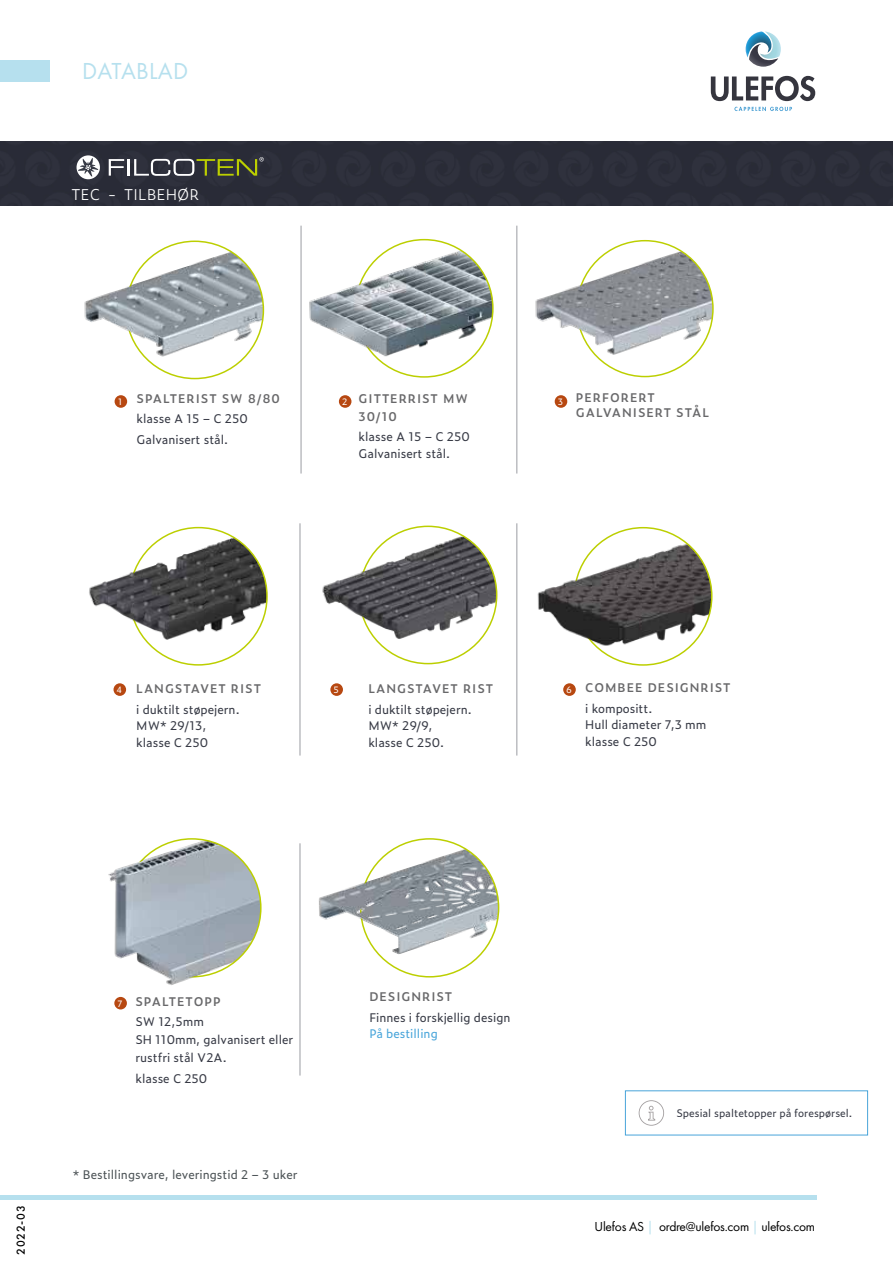
<style>
.page{position:relative;width:893px;height:1263px;background:#fff}
.page>*{position:absolute;margin:0;border:0;box-sizing:border-box;transform-origin:0 0}
.t1{font:24px "Futura PT";letter-spacing:.01em;color:#b6e0ee}
.t2{font:300 15px "Zeitung Pro";color:#fff}
.t3{font:13.5px "Futura PT";letter-spacing:-.02em;color:#000}
.t4{font:12px/16.5px "Zeitung Pro";color:#373a45}
.t5{font:600 12px/18px "Zeitung Pro";letter-spacing:.08em;color:#68686a}
.t6{font:12px "Zeitung Pro";color:#4c5356}
.t7{font:12px "Zeitung Pro";color:#49a5da}
.t8{font:500 12px "Futura PT";letter-spacing:.06em;color:#000}
.t9{font:10.5px "Zeitung Pro";color:#373a45}
.t10{font:8.85px "Zeitung Pro";color:#fff}
.s1{color:#b6e0ee}
</style>
<div class="page">
<div style="left:0;top:141px;width:893px;height:64px;background:#292b37"></div>
<svg style="left:77px;top:155px;width:23px;height:24px"></svg>
<svg style="left:78px;top:158px;width:20px;height:19px"></svg>
<svg style="left:109px;top:157px;width:155px;height:19px;background:#595c50"></svg>
<hr style="left:0;top:1195px;width:816px;height:4px;background:#b6e0ee">
<div style="left:0;top:61px;width:50px;height:21px;background:#b6e0ee"></div>
<svg style="left:734px;top:107px;width:58px;height:4px"></svg>
<svg style="left:746px;top:31px;width:35px;height:36px"></svg>
<svg style="left:711px;top:76px;width:104px;height:25px"></svg>
<img style="left:356px;top:240px;width:137px;height:137px;border-radius:69px">
<img style="left:309px;top:243px;width:117px;height:123px">
<img style="left:123px;top:839px;width:138px;height:138px;border-radius:69px">
<img style="left:108px;top:851px;width:101px;height:134px">
<img style="left:359px;top:526px;width:138px;height:138px;border-radius:69px">
<img style="left:322px;top:528px;width:112px;height:137px">
<img style="left:444px;top:839px;width:55px;height:131px">
<img style="left:319px;top:839px;width:125px;height:131px">
<div style="left:115px;top:395px;width:12px;height:13px;background:#b74811;border-radius:50%"></div>
<img style="left:574px;top:528px;width:138px;height:137px;border-radius:69px">
<img style="left:537px;top:527px;width:101px;height:139px">
<div style="left:563px;top:683px;width:13px;height:13px;background:#b74811;border-radius:50%"></div>
<div style="left:339px;top:395px;width:12px;height:13px;background:#b74811;border-radius:50%"></div>
<div style="left:114px;top:683px;width:12px;height:13px;background:#b74811;border-radius:50%"></div>
<div style="left:555px;top:395px;width:12px;height:13px;background:#b74811;border-radius:50%"></div>
<div style="left:330px;top:683px;width:13px;height:13px;background:#b74811;border-radius:50%"></div>
<div style="left:114px;top:997px;width:13px;height:12px;background:#b74811;border-radius:50%"></div>
<hr style="left:301px;top:226px;width:1px;height:247px;background:#9b9ca2">
<hr style="left:300px;top:843px;width:1px;height:232px;background:#9b9ca2">
<hr style="left:517px;top:226px;width:1px;height:247px;background:#9b9ca2">
<hr style="left:300px;top:523px;width:1px;height:232px;background:#9b9ca2">
<hr style="left:517px;top:523px;width:1px;height:232px;background:#9b9ca2">
<img style="left:213px;top:243px;width:50px;height:128px">
<img style="left:84px;top:241px;width:129px;height:131px">
<img style="left:661px;top:241px;width:52px;height:128px">
<img style="left:535px;top:241px;width:126px;height:129px">
<img style="left:130px;top:528px;width:137px;height:137px;border-radius:69px">
<img style="left:89px;top:528px;width:115px;height:137px">
<div style="left:625px;top:1090px;width:243px;height:45px;border:1px solid #49a5da"></div>
<svg style="left:639px;top:1100px;width:25px;height:26px"></svg>
<h1 class="t1" style="left:82px;top:57px;width:108px">DATABLAD</h1>
<p class="t2" style="left:72px;top:183px;width:129px">TEC - TILBEHØR</p>
<p class="t10" style="left:118px;top:395px;width:6px">1</p>
<p class="t5" style="left:137px;top:389px;width:145px">SPALTERIST SW 8/80</p>
<p class="t4" style="left:137px;top:408px;width:113px;line-height:20.7px">klasse A 15 – C 250<br>Galvanisert stål.</p>
<p class="t10" style="left:342px;top:395px;width:7px">2</p>
<p class="t5" style="left:359px;top:389px;width:111px">GITTERRIST MW<br>30/10</p>
<p class="t4" style="left:359px;top:428px;width:113px">klasse A 15 – C 250<br>Galvanisert stål.</p>
<p class="t10" style="left:558px;top:395px;width:7px">3</p>
<p class="t5" style="left:576px;top:390px;width:135px;line-height:15px">PERFORERT<br>GALVANISERT STÅL</p>
<p class="t10" style="left:116px;top:683px;width:7px">4</p>
<p class="t5" style="left:136px;top:679px;width:126px">LANGSTAVET RIST</p>
<p class="t4" style="left:136px;top:701px;width:105px">i duktilt støpejern.<br>MW* 29/13, klasse C 250</p>
<p class="t10" style="left:333px;top:683px;width:7px">5</p>
<p class="t5" style="left:368px;top:679px;width:126px">LANGSTAVET RIST</p>
<p class="t4" style="left:368px;top:701px;width:105px">i duktilt støpejern.<br>MW* 29/9,<br>klasse C 250.</p>
<p class="t10" style="left:566px;top:683px;width:7px">6</p>
<p class="t5" style="left:585px;top:678px;width:147px">COMBEE DESIGNRIST</p>
<p class="t4" style="left:585px;top:700px;width:123px">i kompositt.<br>Hull diameter 7,3 mm klasse C 250</p>
<p class="t8" style="left:14px;top:1255px;width:51px;rotate:-90deg">2022-03</p>
<p class="t10" style="left:118px;top:997px;width:6px">7</p>
<p class="t5" style="left:136px;top:992px;width:87px">SPALTETOPP</p>
<p class="t4" style="left:136px;top:1012px;width:159px;line-height:18px">SW 12,5mm<br>SH 110mm, galvanisert eller rustfri stål V2A.</p>
<p class="t4" style="left:136px;top:1070px;width:73px">klasse C 250</p>
<p class="t6" style="left:73px;top:1166px;width:226px">* Bestillingsvare, leveringstid 2 – 3 uker</p>
<p class="t5" style="left:369px;top:987px;width:84px">DESIGNRIST</p>
<p class="t4" style="left:369px;top:1008px;width:143px">Finnes i forskjellig design</p>
<p class="t7" style="left:369px;top:1024px;width:70px">På bestilling</p>
<p class="t9" style="left:676px;top:1105px;width:177px">Spesial spaltetopper på forespørsel.</p>
<p class="t3" style="left:595px;top:1218px;width:222px">Ulefos AS <span class="s1">|</span> ordre@ulefos.com <span class="s1">|</span> ulefos.com</p>
</div>
